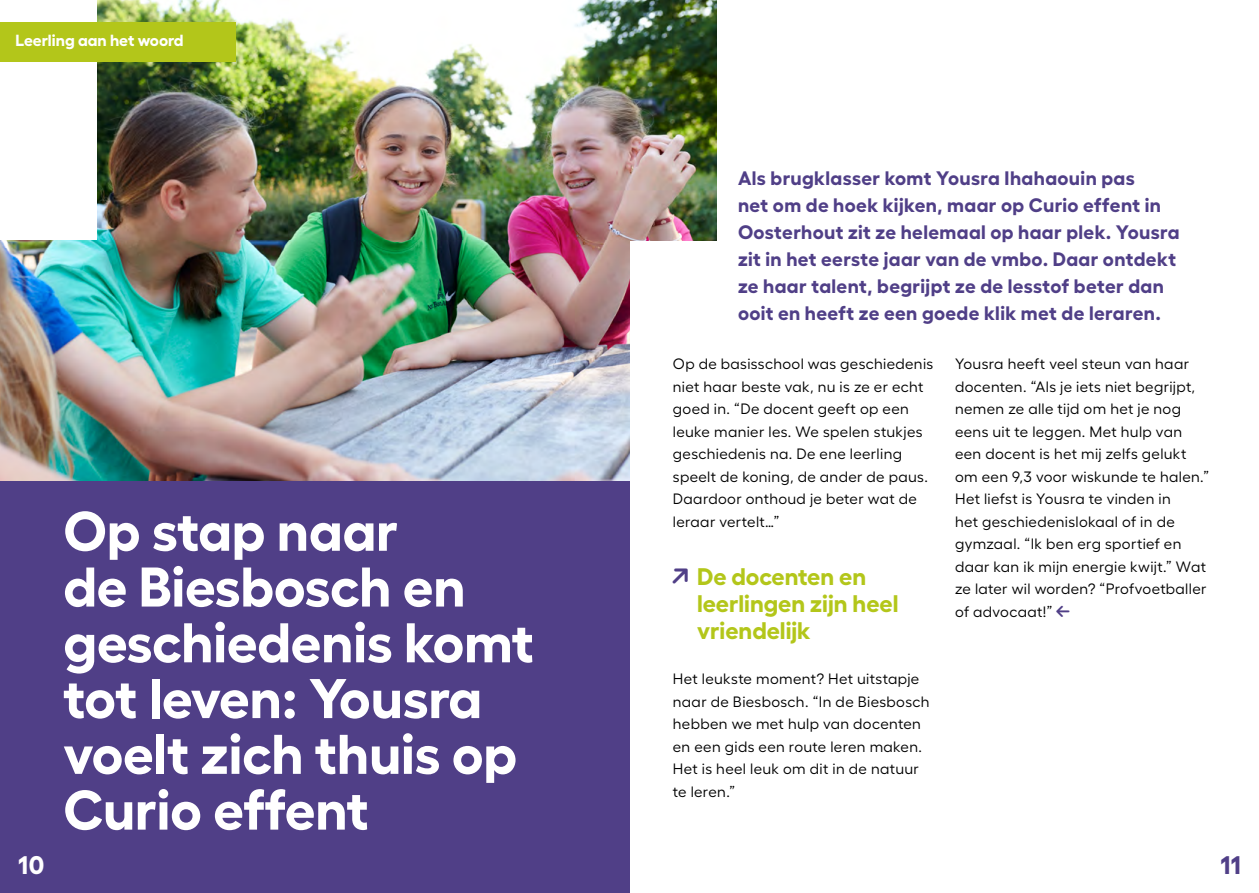
<style>
.page{position:relative;width:1259px;height:893px;background:#fff}
.page>*{position:absolute;margin:0;border:0;box-sizing:border-box;transform-origin:0 0}
.t1{font:700 55.8px/55.8px "Fellix";color:#fff}
.t2{font:700 25.5px "Fellix";color:#fff}
.t3{font:700 25.5px "Fellix";color:#503f87}
.t4{font:700 24px/27px "Fellix";color:#b3c61a}
.t5{font:700 19.5px/27px "Fellix";letter-spacing:.02em;color:#503f87}
.t6{font:700 16.05px "Fellix";color:#fff}
.t7{font:15px/22.5px "Fellix";letter-spacing:.025em;color:#000}
.s1{color:#503f87}
</style>
<div class="page">
<img style="left:98px;top:0;width:618px;height:241px">
<img style="left:0;top:241px;width:629px;height:241px">
<div style="left:0;top:482px;width:629px;height:411px;background:#503f87"></div>
<div style="left:0;top:22px;width:235px;height:39px;background:#b3c61a"></div>
<p class="t6" style="left:15px;top:27px;width:170px">Leerling aan het woord</p>
<h1 class="t1" style="left:63px;top:497px;width:472px">Op stap naar<br>de Biesbosch en geschiedenis komt tot leven: Yousra voelt zich thuis op<br>Curio effent</h1>
<p class="t5" style="left:738px;top:162px;width:443px">Als brugklasser komt Yousra Ihahaouin pas<br>net om de hoek kijken, maar op Curio effent in Oosterhout zit ze helemaal op haar plek. Yousra zit in het eerste jaar van de vmbo. Daar ontdekt ze haar talent, begrijpt ze de lesstof beter dan ooit en heeft ze een goede klik met de leraren.</p>
<p class="t7" style="left:673px;top:351px;width:262px">Op de basisschool was geschiedenis niet haar beste vak, nu is ze er echt goed in. “De docent geeft op een leuke manier les. We spelen stukjes geschiedenis na. De ene leerling speelt de koning, de ander de paus.<br>Daardoor onthoud je beter wat de leraar vertelt…”</p>
<h3 class="t4" style="left:697px;top:560px;width:203px;text-indent:-24px"><span class="s1">★</span> De docenten en leerlingen zijn heel vriendelijk</h3>
<p class="t7" style="left:673px;top:666px;width:258px">Het leukste moment? Het uitstapje naar de Biesbosch. “In de Biesbosch hebben we met hulp van docenten en een gids een route leren maken.<br>Het is heel leuk om dit in de natuur te leren.”</p>
<p class="t7" style="left:955px;top:351px;width:255px">Yousra heeft veel steun van haar docenten. “Als je iets niet begrijpt, nemen ze alle tijd om het je nog eens uit te leggen. Met hulp van een docent is het mij zelfs gelukt om een 9,3 voor wiskunde te halen.”<br>Het liefst is Yousra te vinden in<br>het geschiedenislokaal of in de gymzaal. “Ik ben erg sportief en daar kan ik mijn energie kwijt.” Wat ze later wil worden? “Profvoetballer of advocaat!”</p>
<h2 class="t2" style="left:18px;top:844px;width:27px">10</h2>
<h2 class="t3" style="left:1220px;top:844px;width:22px">11</h2>
</div>
